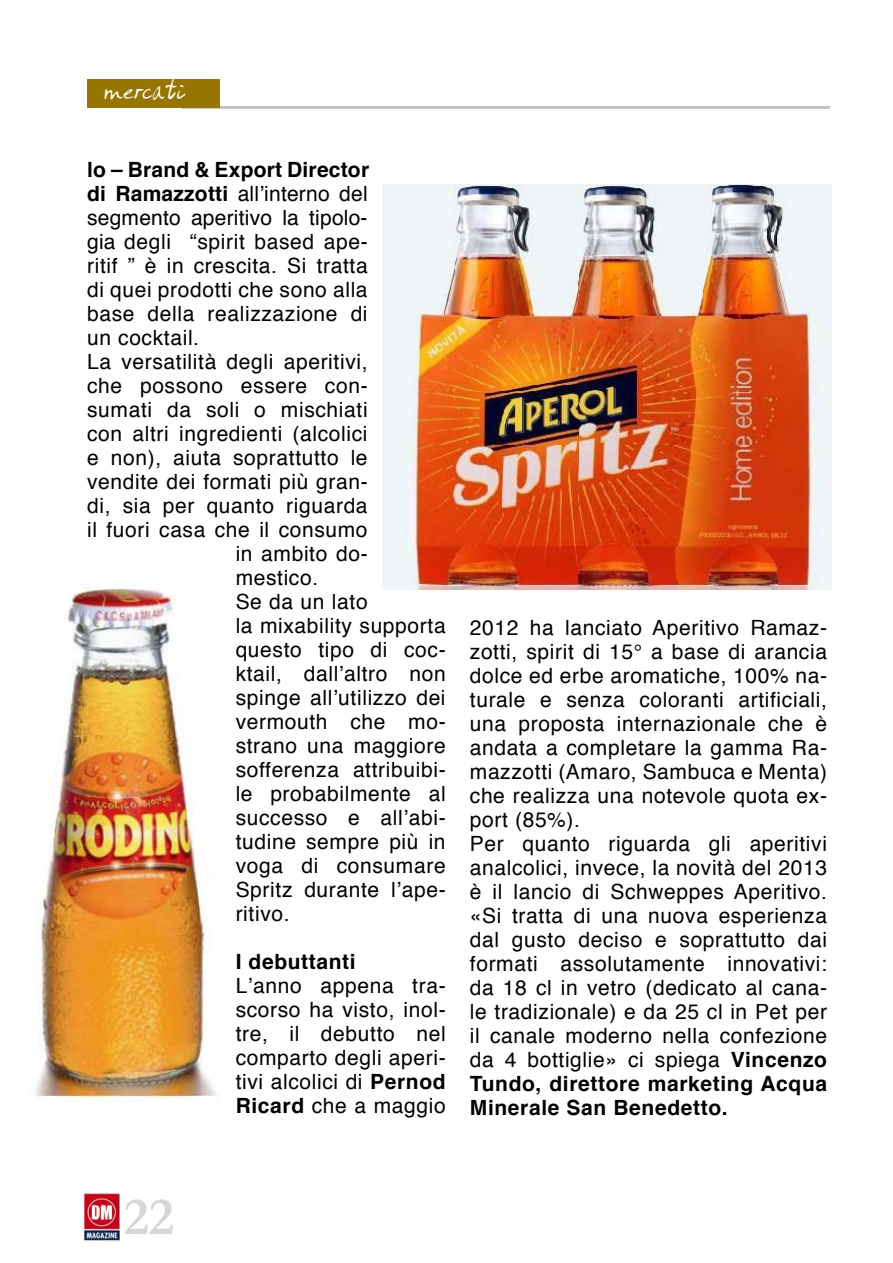
<style>
.page{position:relative;width:893px;height:1263px;background:#fff}
.page>*{position:absolute;margin:0;border:0;box-sizing:border-box;transform-origin:0 0}
.t1{font:700 54px "Garamond";color:#d6d6d6}
.t2{font:26.25px "Amano";color:#fff}
.t3{font:21px/24px "Helvetica";letter-spacing:.03em;color:#000;text-align:justify}
.t4{font:21px "Helvetica";letter-spacing:.01em;color:#000}
.t5{font:700 21px "Helvetica";letter-spacing:.01em;color:#000}
.t6{font:700 21px "Helvetica";letter-spacing:.03em;color:#000}
.s1{font-weight:700}
</style>
<div class="page">
<img style="left:85px;top:1191px;width:34px;height:50px">
<hr style="left:181px;top:106px;width:649px;height:2px;background:#c0c0c0">
<div style="left:87px;top:80px;width:133px;height:28px;background:#977500"></div>
<img style="left:383px;top:184px;width:448px;height:405px">
<img style="left:34px;top:588px;width:183px;height:512px">
<p class="t2" style="left:103px;top:75px;width:83px">mercati</p>
<p class="t5" style="left:87px;top:161px;width:284px">lo – Brand &amp; Export Director</p>
<p class="t4" style="left:87px;top:185px;width:282px"><span class="s1">di Ramazzotti</span> all’interno del</p>
<p class="t4" style="left:87px;top:209px;width:282px">segmento aperitivo la tipolo-</p>
<p class="t3" style="left:87px;top:232px;width:282px">gia degli “spirit based ape-</p>
<p class="t3" style="left:87px;top:256px;width:282px">ritif ” è in crescita. Si tratta</p>
<p class="t3" style="left:87px;top:280px;width:282px">di quei prodotti che sono alla</p>
<p class="t3" style="left:87px;top:304px;width:282px">base della realizzazione di</p>
<p class="t3" style="left:87px;top:328px;width:113px">un cocktail.</p>
<p class="t3" style="left:87px;top:352px;width:282px">La versatilità degli aperitivi,</p>
<p class="t3" style="left:87px;top:376px;width:282px">che possono essere con-</p>
<p class="t3" style="left:87px;top:400px;width:282px">sumati da soli o mischiati</p>
<p class="t3" style="left:87px;top:424px;width:282px">con altri ingredienti (alcolici</p>
<p class="t3" style="left:87px;top:448px;width:282px">e non), aiuta soprattutto le</p>
<p class="t3" style="left:87px;top:472px;width:282px">vendite dei formati più gran-</p>
<p class="t3" style="left:87px;top:496px;width:282px">di, sia per quanto riguarda</p>
<p class="t3" style="left:87px;top:520px;width:282px">il fuori casa che il consumo</p>
<p class="t3" style="left:236px;top:544px;width:133px">in ambito do-</p>
<p class="t3" style="left:236px;top:568px;width:84px">mestico.</p>
<p class="t3" style="left:236px;top:592px;width:133px">Se da un lato</p>
<p class="t3" style="left:236px;top:616px;width:211px">la mixability supporta</p>
<p class="t3" style="left:236px;top:640px;width:211px">questo tipo di coc-</p>
<p class="t3" style="left:236px;top:664px;width:211px">ktail, dall’altro non</p>
<p class="t3" style="left:236px;top:688px;width:211px">spinge all’utilizzo dei</p>
<p class="t3" style="left:236px;top:712px;width:211px">vermouth che mo-</p>
<p class="t3" style="left:236px;top:736px;width:211px">strano una maggiore</p>
<p class="t3" style="left:236px;top:760px;width:211px">sofferenza attribuibi-</p>
<p class="t3" style="left:236px;top:784px;width:211px">le probabilmente al</p>
<p class="t3" style="left:236px;top:808px;width:211px">successo e all’abi-</p>
<p class="t3" style="left:236px;top:832px;width:211px">tudine sempre più in</p>
<p class="t3" style="left:236px;top:856px;width:211px">voga di consumare</p>
<p class="t3" style="left:236px;top:880px;width:211px">Spritz durante l’ape-</p>
<p class="t3" style="left:236px;top:904px;width:55px">ritivo.</p>
<p class="t6" style="left:236px;top:953px;width:122px">I debuttanti</p>
<p class="t3" style="left:236px;top:976px;width:212px">L’anno appena tra&shy;scorso ha visto, inol&shy;tre, il debutto nel comparto degli aperi&shy;tivi alcolici di <span class="s1">Pernod Ricard</span> che a maggio</p>
<p class="t3" style="left:470px;top:617px;width:359px;text-align:left">2012 ha lanciato Aperitivo Ramaz&shy;zotti, spirit di 15° a base di arancia dolce ed erbe aromatiche, 100% na&shy;turale e senza coloranti artificiali, una proposta internazionale che è andata a completare la gamma Ra&shy;mazzotti (Amaro, Sambuca e Menta) che realizza una notevole quota ex&shy;port (85%).<br>Per quanto riguarda gli aperitivi analcolici, invece, la novità del 2013 è il lancio di Schweppes Aperitivo. «Si tratta di una nuova esperienza dal gusto deciso e soprattutto dai formati assolutamente innovativi: da 18 cl in vetro (dedicato al cana&shy;le tradizionale) e da 25 cl in Pet per il canale moderno nella confezione da 4 bottiglie» ci spiega <span class="s1">Vincenzo Tundo, direttore marketing Acqua Minerale San Benedetto.</span></p>
<h1 class="t1" style="left:124px;top:1188px;width:52px">22</h1>
</div>
